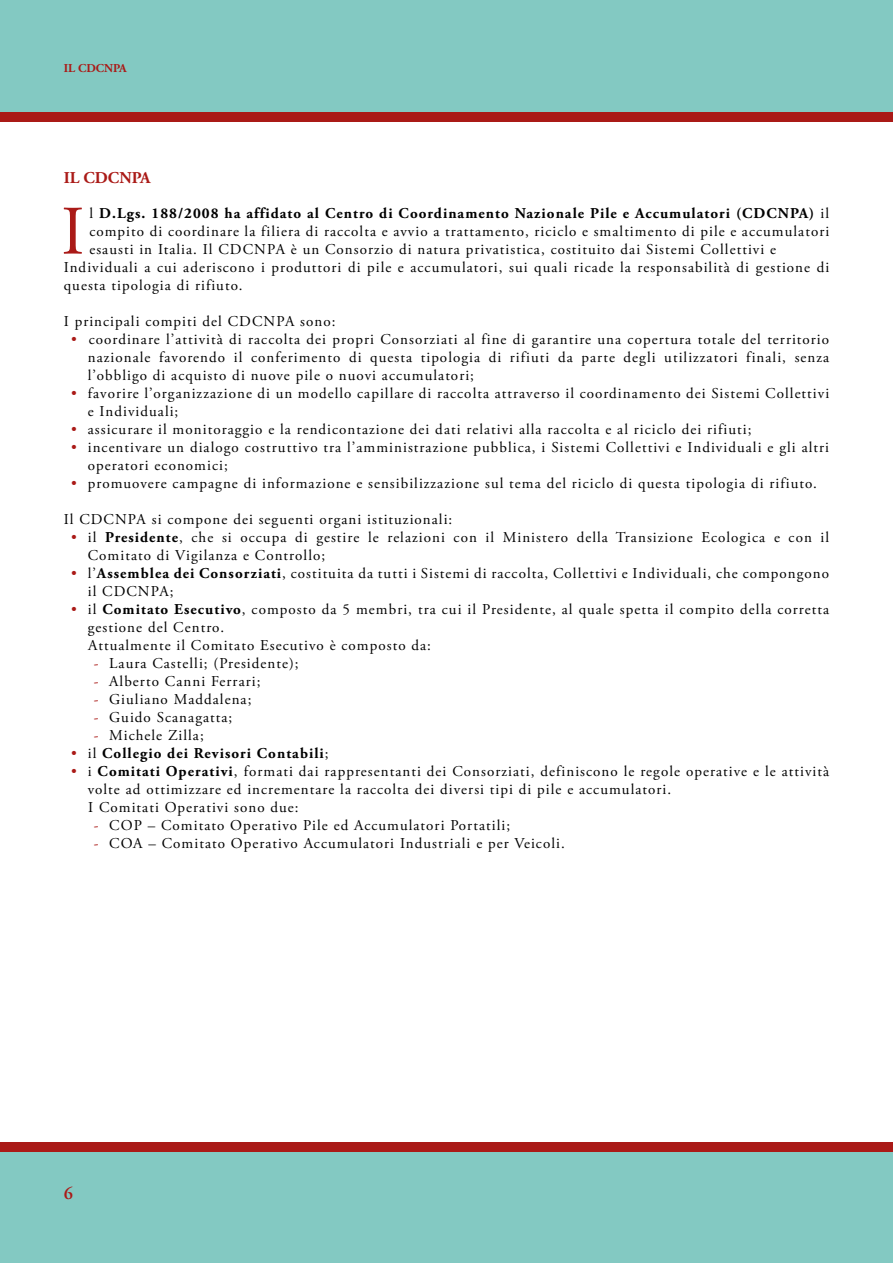
<style>
.page{position:relative;width:893px;height:1263px;background:#fff}
.page>*{position:absolute;margin:0;border:0;box-sizing:border-box;transform-origin:0 0}
.t1{font:69.3px "Adobe Garamond Pro";color:#aa1a17}
.t2{font:600 18px "Adobe Garamond Pro";color:#aa1a17}
.t3{font:700 16.5px "Adobe Garamond Pro";color:#aa1a17}
.t4{font:15px/18px "Adobe Garamond Pro";letter-spacing:.07em;color:#000}
.t5{font:700 15px "Adobe Garamond Pro";letter-spacing:.07em;color:#000}
.t6{font:700 12px "Adobe Garamond Pro";color:#aa1a17}
.s1{font-weight:400}
.s2{color:#aa1a17}
.s3{font-weight:700}
.s4{font-weight:400;color:#aa1a17}
</style>
<div class="page">
<div style="left:0;top:1146px;width:893px;height:117px;background:#83c9c2"></div>
<div style="left:0;top:0;width:893px;height:117px;background:#83c9c2"></div>
<div style="left:0;top:113px;width:893px;height:9px;background:#aa1a17"></div>
<div style="left:0;top:1142px;width:893px;height:9px;background:#aa1a17"></div>
<p class="t6" style="left:64px;top:62px;width:64px">IL CDCNPA</p>
<p class="t3" style="left:64px;top:168px;width:88px">IL CDCNPA</p>
<h1 class="t1" style="left:61px;top:190px;width:25px">I</h1>
<p class="t5" style="left:89px;top:204px;width:741px"><span class="s1">l</span> D.Lgs. 188/2008 ha affidato al Centro di Coordinamento Nazionale Pile e Accumulatori (CDCNPA) <span class="s1">il</span></p>
<p class="t4" style="left:89px;top:222px;width:741px">compito di coordinare la filiera di raccolta e avvio a trattamento, riciclo e smaltimento di pile e accumulatori</p>
<p class="t4" style="left:89px;top:240px;width:688px">esausti in Italia. Il CDCNPA è un Consorzio di natura privatistica, costituito dai Sistemi Collettivi e</p>
<p class="t4" style="left:64px;top:258px;width:767px">Individuali a cui aderiscono i produttori di pile e accumulatori, sui quali ricade la responsabilità di gestione di</p>
<p class="t4" style="left:64px;top:276px;width:180px">questa tipologia di rifiuto.</p>
<p class="t4" style="left:64px;top:312px;width:273px">I principali compiti del CDCNPA sono:</p>
<p class="t4" style="left:88px;top:330px;width:743px;text-align:justify;text-indent:-16px"><span class="s2">•</span> coordinare l’attività di raccolta dei propri Consorziati al fine di garantire una copertura totale del territorio nazionale favorendo il conferimento di questa tipologia di rifiuti da parte degli utilizzatori finali, senza l’obbligo di acquisto di nuove pile o nuovi accumulatori;</p>
<p class="t4" style="left:88px;top:384px;width:743px;text-indent:-16px"><span class="s2">•</span> favorire l’organizzazione di un modello capillare di raccolta attraverso il coordinamento dei Sistemi Collettivi e Individuali;</p>
<p class="t4" style="left:71px;top:420px;width:682px"><span class="s2">•</span> assicurare il monitoraggio e la rendicontazione dei dati relativi alla raccolta e al riciclo dei rifiuti;</p>
<p class="t4" style="left:88px;top:438px;width:743px;text-indent:-16px"><span class="s2">•</span> incentivare un dialogo costruttivo tra l’amministrazione pubblica, i Sistemi Collettivi e Individuali e gli altri operatori economici;</p>
<p class="t4" style="left:71px;top:474px;width:747px"><span class="s2">•</span> promuovere campagne di informazione e sensibilizzazione sul tema del riciclo di questa tipologia di rifiuto.</p>
<p class="t4" style="left:64px;top:510px;width:390px">Il CDCNPA si compone dei seguenti organi istituzionali:</p>
<p class="t4" style="left:88px;top:528px;width:743px;text-indent:-16px"><span class="s2">•</span> il <span class="s3">Presidente</span>, che si occupa di gestire le relazioni con il Ministero della Transizione Ecologica e con il<br>Comitato di Vigilanza e Controllo;</p>
<p class="t4" style="left:88px;top:564px;width:743px;text-indent:-16px"><span class="s2">•</span> l’<span class="s3">Assemblea dei Consorziati</span>, costituita da tutti i Sistemi di raccolta, Collettivi e Individuali, che compongono il CDCNPA;</p>
<p class="t4" style="left:88px;top:600px;width:743px;text-indent:-16px"><span class="s2">•</span> il <span class="s3">Comitato Esecutivo</span>, composto da 5 membri, tra cui il Presidente, al quale spetta il compito della corretta gestione del Centro.<br>Attualmente il Comitato Esecutivo è composto da:</p>
<p class="t4" style="left:94px;top:654px;width:206px"><span class="s2">-</span> Laura Castelli; (Presidente);</p>
<p class="t4" style="left:94px;top:672px;width:168px"><span class="s2">-</span> Alberto Canni Ferrari;</p>
<p class="t4" style="left:94px;top:690px;width:159px"><span class="s2">-</span> Giuliano Maddalena;</p>
<p class="t4" style="left:94px;top:708px;width:140px"><span class="s2">-</span> Guido Scanagatta;</p>
<p class="t4" style="left:94px;top:726px;width:112px"><span class="s2">-</span> Michele Zilla;</p>
<p class="t5" style="left:71px;top:744px;width:259px"><span class="s4">•</span> <span class="s1">il</span> Collegio dei Revisori Contabili<span class="s1">;</span></p>
<p class="t4" style="left:88px;top:762px;width:743px;text-indent:-16px"><span class="s2">•</span> i <span class="s3">Comitati Operativi</span>, formati dai rappresentanti dei Consorziati, definiscono le regole operative e le attività volte ad ottimizzare ed incrementare la raccolta dei diversi tipi di pile e accumulatori.<br>I Comitati Operativi sono due:</p>
<p class="t4" style="left:94px;top:816px;width:418px"><span class="s2">-</span> COP – Comitato Operativo Pile ed Accumulatori Portatili;</p>
<p class="t4" style="left:94px;top:834px;width:472px"><span class="s2">-</span> COA – Comitato Operativo Accumulatori Industriali e per Veicoli.</p>
<p class="t2" style="left:64px;top:1182px;width:11px">6</p>
</div>
